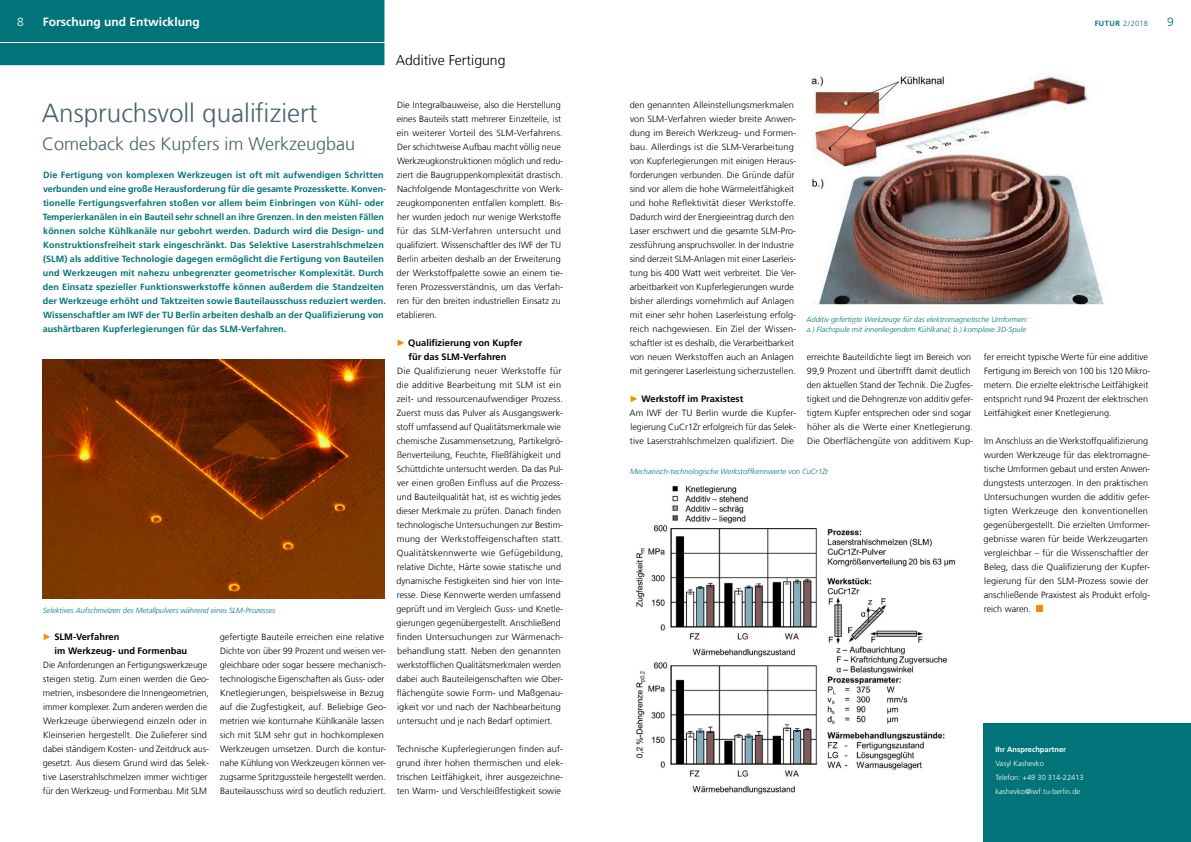
<style>
.page{position:relative;width:1191px;height:842px;background:#fff}
.page>*{position:absolute;margin:0;border:0;box-sizing:border-box;transform-origin:0 0}
._01_Hauptüberschrift{font:300 26px "Frutiger LT Com";color:#48626a}
._01_Hauptüberschrift-2{font:300 18px "Frutiger LT Com";color:#48626a}
._03_Navigationsübers{font:300 14px "Frutiger LT Com";color:#000}
._02_Themenfeld{font:700 12px "Frutiger LT Com";color:#fff}
._02_Themenfeld-2{font:300 12px "Frutiger LT Com";color:#fff}
._02_Themenfeld-3{font:300 12px "Frutiger LT Com";color:#007478}
.t1{font:700 9.3px/14px "Frutiger LT Com";color:#000}
._06_Fließtext_Blocks{font:300 9px/14px "Frutiger LT Com";color:#000}
._04_Einleitungstext{font:700 9px/14px "Frutiger LT Com";letter-spacing:.01em;color:#007478}
.t2{font:italic 300 7.5px/10px "Frutiger LT Com";color:#007478}
._07_1_Ansprechpartne{font:300 7.5px "Frutiger LT Com";color:#fff}
._07_Ansprechpartner{font:700 7.5px "Frutiger LT Com";color:#fff}
._02_Themenfeld-4{font:300 7.5px "Frutiger LT Com";color:#007478}
.s1{font-weight:700}
.s2{font-family:"Franklin Gothic";font-weight:800;color:#f38e00}
</style>
<div class="page">
<div style="left:0;top:0;width:384px;height:65px;background:#007478"></div>
<hr style="left:0;top:42px;width:1191px;height:1px;background:#fff">
<div style="left:983px;top:724px;width:208px;height:118px;background:#007478"></div>
<div style="left:1036px;top:605px;width:6px;height:7px;background:#f38e00"></div>
<img style="left:43px;top:360px;width:341px;height:238px">
<img style="left:811px;top:75px;width:293px;height:229px">
<img style="left:636px;top:485px;width:320px;height:309px">
<p class="_02_Themenfeld" style="left:43px;top:15px;width:158px">Forschung und Entwicklung</p>
<p class="_02_Themenfeld-2" style="left:17px;top:15px;width:8px">8</p>
<p class="_02_Themenfeld-4" style="left:1094px;top:19px;width:55px"><span class="s1">FUTUR</span> 2/2018</p>
<p class="_02_Themenfeld-3" style="left:1167px;top:15px;width:8px">9</p>
<p class="_03_Navigationsübers" style="left:396px;top:52px;width:111px">Additive Fertigung</p>
<p class="_06_Fließtext_Blocks" style="left:397px;top:97px;width:168px">Die Integralbauweise, also die Herstellung eines Bauteils statt mehrerer Einzelteile, ist ein weiterer Vorteil des SLM-Verfahrens.<br>Der schichtweise Aufbau macht völlig neue Werkzeugkonstruktionen möglich und redu&shy;ziert die Baugruppenkomplexität drastisch.<br>Nachfolgende Montageschritte von Werk&shy;zeugkomponenten entfallen komplett. Bis&shy;her wurden jedoch nur wenige Werkstoffe für das SLM-Verfahren untersucht und qualifiziert. Wissenschaftler des IWF der TU Berlin arbeiten deshalb an der Erweiterung der Werkstoffpalette sowie an einem tie&shy;feren Prozessverständnis, um das Verfah&shy;ren für den breiten industriellen Einsatz zu etablieren.</p>
<p class="t1" style="left:396px;top:335px;width:127px;text-align:center"><span class="s2">►</span> Qualifizierung von Kupfer für das SLM-Verfahren</p>
<p class="_06_Fließtext_Blocks" style="left:397px;top:363px;width:168px">Die Qualifizierung neuer Werkstoffe für die additive Bearbeitung mit SLM ist ein zeit- und ressourcenaufwendiger Prozess.<br>Zuerst muss das Pulver als Ausgangswerk&shy;stoff umfassend auf Qualitätsmerkmale wie chemische Zusammensetzung, Partikelgrö&shy;ßenverteilung, Feuchte, Fließfähigkeit und Schüttdichte untersucht werden. Da das Pul&shy;ver einen großen Einfluss auf die Prozess&shy;und Bauteilqualität hat, ist es wichtig jedes dieser Merkmale zu prüfen. Danach finden technologische Untersuchungen zur Bestim&shy;mung der Werkstoffeigenschaften statt.<br>Qualitätskennwerte wie Gefügebildung, relative Dichte, Härte sowie statische und dynamische Festigkeiten sind hier von Inte&shy;resse. Diese Kennwerte werden umfassend geprüft und im Vergleich Guss- und Knetle&shy;gierungen gegenübergestellt. Anschließend finden Untersuchungen zur Wärmenach&shy;behandlung statt. Neben den genannten werkstoff-l ichen Qualitätsmerkmalen werden dabei auch Bauteileigenschaften wie Ober&shy;flächengüte sowie Form- und Maßgenau&shy;igkeit vor und nach der Nachbearbeitung untersucht und je nach Bedarf optimiert.</p>
<p class="_06_Fließtext_Blocks" style="left:396px;top:741px;width:168px;text-align:justify">Technische Kupferlegierungen finden auf&shy;grund ihrer hohen thermischen und elek&shy;trischen Leitfähigkeit, ihrer ausgezeichne&shy;ten Warm- und Verschleißfestigkeit sowie</p>
<p class="_06_Fließtext_Blocks" style="left:629px;top:97px;width:168px">den genannten Alleinstellungsmerkmalen von SLM-Verfahren wieder breite Anwen&shy;dung im Bereich Werkzeug- und Formen&shy;bau. Allerdings ist die SLM-Verarbeitung von Kupferlegierungen mit einigen Heraus&shy;forderungen verbunden. Die Gründe dafür sind vor allem die hohe Wärmeleitfähigkeit und hohe Reflektivität dieser Werkstoffe.<br>Dadurch wird der Energieeintrag durch den Laser erschwert und die gesamte SLM-Pro&shy;zessführung anspruchsvoller. In der Industrie sind derzeit SLM-Anlagen mit einer Laserleis&shy;tung bis 400 Watt weit verbreitet. Die Ver&shy;arbeitbarkeit von Kupferlegierungen wurde bisher allerdings vornehmlich auf Anlagen mit einer sehr hohen Laserleistung erfolg&shy;reich nachgewiesen. Ein Ziel der Wissen&shy;schaftler ist es deshalb, die Verarbeitbarkeit von neuen Werkstoffen auch an Anlagen mit geringerer Laserleistung sicherzustellen.</p>
<p class="t1" style="left:629px;top:391px;width:115px"><span class="s2">►</span> Werkstoff im Praxistest</p>
<p class="_06_Fließtext_Blocks" style="left:629px;top:405px;width:168px;text-align:justify">Am IWF der TU Berlin wurde die Kupfer&shy;legierung CuCr1Zr erfolgreich für das Selek&shy;tive Laserstrahlschmelzen qualifiziert. Die</p>
<p class="_01_Hauptüberschrift" style="left:42px;top:97px;width:277px">Anspruchsvoll qualifiziert</p>
<p class="_01_Hauptüberschrift-2" style="left:42px;top:133px;width:314px">Comeback des Kupfers im Werkzeugbau</p>
<p class="_04_Einleitungstext" style="left:43px;top:167px;width:345px">Die Fertigung von komplexen Werkzeugen ist oft mit aufwendigen Schritten verbunden und eine große Herausforderung für die gesamte Prozesskette. Konven&shy;tionelle Fertigungsverfahren stoßen vor allem beim Einbringen von Kühl- oder Temperierkanälen in ein Bauteil sehr schnell an ihre Grenzen. In den meisten Fällen können solche Kühlkanäle nur gebohrt werden. Dadurch wird die Design- und Konstruktionsfreiheit stark eingeschränkt. Das Selektive Laserstrahlschmelzen (SLM) als additive Technologie dagegen ermöglicht die Fertigung von Bauteilen und Werkzeugen mit nahezu unbegrenzter geometrischer Komplexität. Durch den Einsatz spezieller Funktionswerkstoffe können außerdem die Standzeiten der Werkzeuge erhöht und Taktzeiten sowie Bauteilausschuss reduziert werden.<br>Wissenschaftler am IWF der TU Berlin arbeiten deshalb an der Qualifizierung von aushärtbaren Kupferlegierungen für das SLM-Verfahren.</p>
<p class="t2" style="left:806px;top:314px;width:223px">Additiv gefertigte Werkzeuge für das elektromagnetische Umformen: a.) Flachspule mit innenliegendem Kühlkanal; b.) komplexe 3D-Spule</p>
<p class="_06_Fließtext_Blocks" style="left:983px;top:349px;width:168px">fer erreicht typische Werte für eine additive Fertigung im Bereich von 100 bis 120 Mikro&shy;metern. Die erzielte elektrische Leitfähigkeit entspricht rund 94 Prozent der elektrischen Leitfähigkeit einer Knetlegierung.</p>
<p class="_06_Fließtext_Blocks" style="left:983px;top:433px;width:168px">Im Anschluss an die Werkstoffqualifizierung wurden Werkzeuge für das elektromagne&shy;tische Umformen gebaut und ersten Anwen&shy;dungstests unterzogen. In den praktischen Untersuchungen wurden die additiv gefer&shy;tigten Werkzeuge den konventionellen gegenübergestellt. Die erzielten Umformer&shy;gebnisse waren für beide Werkzeugarten vergleichbar – für die Wissenschaftler der Beleg, dass die Qualifizierung der Kupfer&shy;legierung für den SLM-Prozess sowie der anschließende Praxistest als Produkt erfolg-</p>
<p class="_06_Fließtext_Blocks" style="left:806px;top:349px;width:168px">erreichte Bauteildichte liegt im Bereich von 99,9 Prozent und übertrifft damit deutlich den aktuellen Stand der Technik. Die Zugfes&shy;tigkeit und die Dehngrenze von additiv gefer&shy;tigtem Kupfer entsprechen oder sind sogar höher als die Werte einer Knetlegierung.<br>Die Oberflächengüte von additivem Kup-</p>
<p class="t2" style="left:630px;top:467px;width:200px">Mechanisch-technologische Werkstoffkennwerte von CuCr1Zr</p>
<p class="t2" style="left:43px;top:605px;width:234px">Selektives Aufschmelzen des Metallpulvers während eines SLM-Prozesses</p>
<p class="_06_Fließtext_Blocks" style="left:984px;top:601px;width:49px">reich waren.</p>
<p class="t1" style="left:55px;top:629px;width:134px;text-indent:-12px"><span class="s2">►</span> SLM-Verfahren<br>im Werkzeug- und Formenbau</p>
<p class="_06_Fließtext_Blocks" style="left:43px;top:657px;width:168px">Die Anforderungen an Fertigungswerkzeuge steigen stetig. Zum einen werden die Geo&shy;metrien, insbesondere die Innengeometrien, immer komplexer. Zum anderen werden die Werkzeuge überwiegend einzeln oder in Kleinserien hergestellt. Die Zulieferer sind dabei ständigem Kosten- und Zeitdruck aus&shy;gesetzt. Aus diesem Grund wird das Selek&shy;tive Laserstrahlschmelzen immer wichtiger für den Werkzeug- und Formenbau. Mit SLM</p>
<p class="_06_Fließtext_Blocks" style="left:220px;top:629px;width:168px">gefertigte Bauteile erreichen eine relative Dichte von über 99 Prozent und weisen ver&shy;gleichbare oder sogar bessere mechanisch&shy;technologische Eigenschaften als Guss- oder Knetlegierungen, beispielsweise in Bezug auf die Zugfestigkeit, auf. Beliebige Geo&shy;metrien wie konturnahe Kühlkanäle lassen sich mit SLM sehr gut in hochkomplexen Werkzeugen umsetzen. Durch die kontur&shy;nahe Kühlung von Werkzeugen können ver&shy;zugsarme Spritzgussteile hergestellt werden.<br>Bauteilausschuss wird so deutlich reduziert.</p>
<p class="_07_Ansprechpartner" style="left:995px;top:745px;width:72px">Ihr Ansprechpartner</p>
<p class="_07_1_Ansprechpartne" style="left:995px;top:759px;width:50px">Vasyl Kashevko</p>
<p class="_07_1_Ansprechpartne" style="left:995px;top:773px;width:90px">Telefon: +49 30 314-22413</p>
<p class="_07_1_Ansprechpartne" style="left:995px;top:787px;width:86px">kashevko@iwf.tu-berlin.de</p>
</div>
